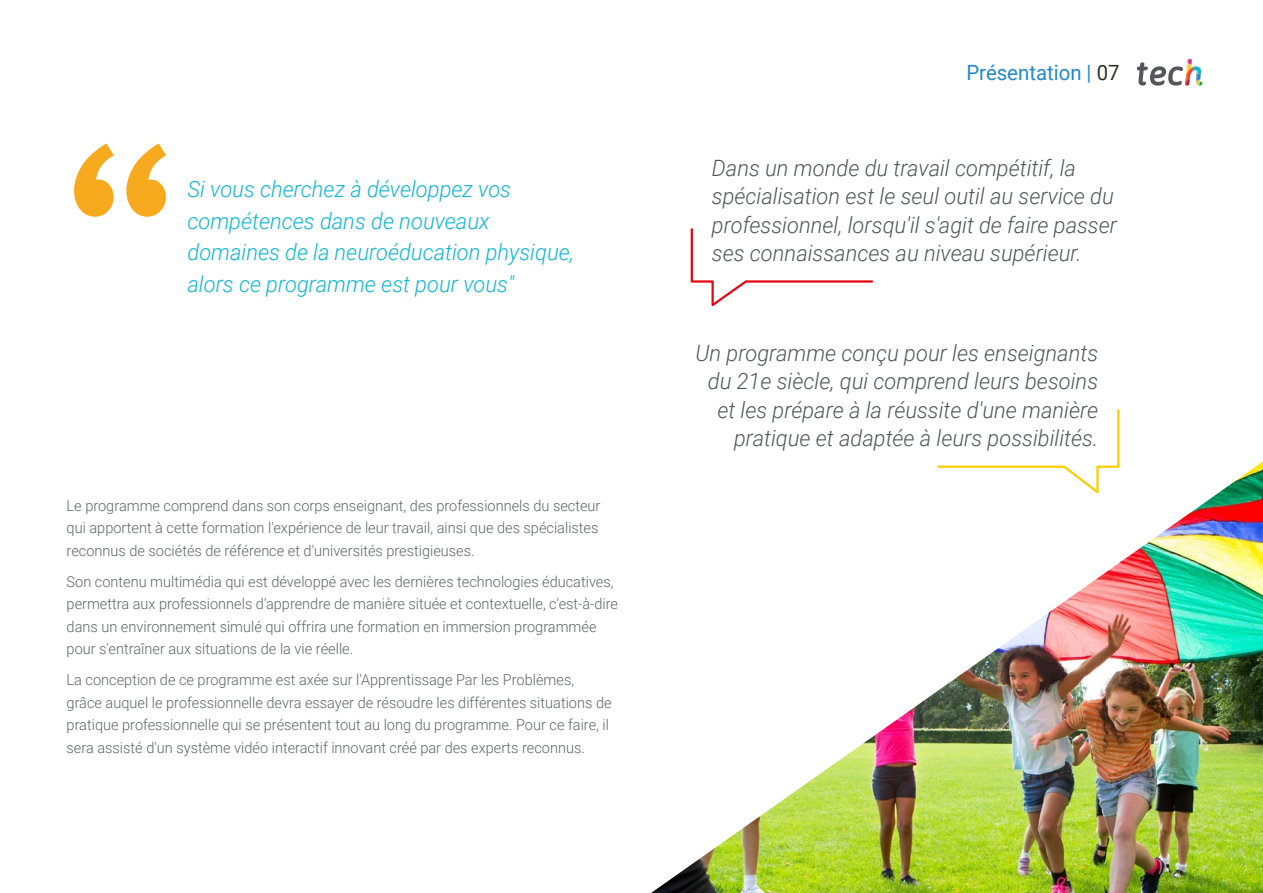
<style>
.page{position:relative;width:1263px;height:893px;background:#fff}
.page>*{position:absolute;margin:0;border:0;box-sizing:border-box;transform-origin:0 0}
.t1{font:italic 300 22.5px/28.5px "Roboto";color:#52555b;text-align:right}
.t2{font:italic 300 22.5px/31.5px "Roboto";color:#0fb6cf}
.t3{font:21px "Roboto";color:#2488c9}
.t4{font:300 15px/22.5px "Roboto";color:#61646a}
.s1{color:#312e20}
</style>
<div class="page">
<svg style="left:74px;top:144px;width:92px;height:73px"></svg>
<img style="left:651px;top:461px;width:612px;height:432px">
<svg style="left:1137px;top:59px;width:65px;height:27px"></svg>
<svg style="left:935px;top:409px;width:185px;height:88px"></svg>
<svg style="left:690px;top:228px;width:183px;height:79px"></svg>
<h1 class="t2" style="left:187px;top:172px;width:388px">Si vous cherchez à développez vos compétences dans de nouveaux domaines de la neuroéducation physique, alors ce programme est pour vous"</h1>
<p class="t4" style="left:67px;top:494px;width:535px">Le programme comprend dans son corps enseignant, des professionnels du secteur qui apportent à cette formation l'expérience de leur travail, ainsi que des spécialistes reconnus de sociétés de référence et d'universités prestigieuses.</p>
<p class="t4" style="left:67px;top:570px;width:553px">Son contenu multimédia qui est développé avec les dernières technologies éducatives, permettra aux professionnels d'apprendre de manière située et contextuelle, c'est-à-dire dans un environnement simulé qui offrira une formation en immersion programmée pour s'entraîner aux situations de la vie réelle.</p>
<p class="t4" style="left:67px;top:668px;width:546px">La conception de ce programme est axée sur l'Apprentissage Par les Problèmes, grâce auquel le professionnelle devra essayer de résoudre les différentes situations de pratique professionnelle qui se présentent tout au long du programme. Pour ce faire, il sera assisté d'un système vidéo interactif innovant créé par des experts reconnus.</p>
<h2 class="t3" style="left:966px;top:57px;width:155px">Présentation | <span class="s1">07</span></h2>
<h1 class="t1" style="left:712px;top:153px;width:407px;text-align:left">Dans un monde du travail compétitif, la spécialisation est le seul outil au service du professionnel, lorsqu'il s'agit de faire passer ses connaissances au niveau supérieur.</h1>
<h1 class="t1" style="left:695px;top:338px;width:404px">Un programme conçu pour les enseignants du 21e siècle, qui comprend leurs besoins et les prépare à la réussite d'une manière pratique et adaptée à leurs possibilités.</h1>
</div>
